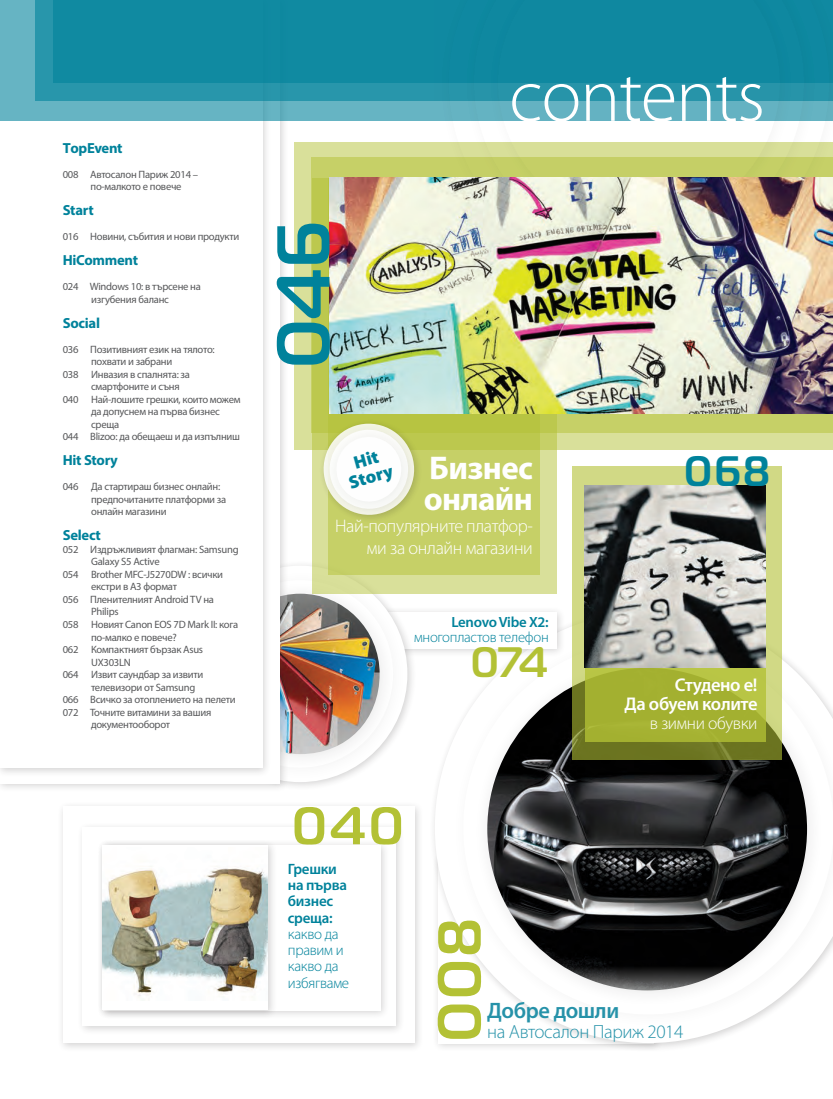
<style>
.page{position:relative;width:833px;height:1099px;background:#fff}
.page>*{position:absolute;margin:0;border:0;box-sizing:border-box;transform-origin:0 0}
.t1{font:300 75px "Myriad Pro";letter-spacing:-.015em;color:#fff}
.t2{font:74.5px "NK89";color:#00829b}
.t3{font:60.88px "NK89";color:#b3c135}
.t4{font:52.75px "NK89";color:#b3c135}
.t5{font:42.5px "NK89";color:#00829b}
.t6{font:42.5px "NK89";color:#b3c135}
.t7{font:700 33px/30.5px "Myriad Pro";letter-spacing:-.02em;color:#fff}
.t8{font:600 22.38px "Myriad Pro";letter-spacing:-.02em;color:#2692a9}
.t9{font:300 19px "Myriad Pro";letter-spacing:-.02em;color:#2692a9}
.t10{font:600 18.5px/18.8px "Myriad Pro";letter-spacing:-.02em;color:#fff;text-align:right}
.t11{font:300 18.25px/22px "Myriad Pro";letter-spacing:-.02em;color:#fff;text-align:right}
.t12{font:900 18.12px/18.2px "Myriad Pro";color:#00829b;text-align:center}
.t13{font:300 17.5px "Myriad Pro";letter-spacing:-.02em;color:#fff}
.t14{font:300 15px/16.2px "Myriad Pro";letter-spacing:-.02em;color:#00829b}
.t15{font:300 14.75px/14.8px "Myriad Pro";letter-spacing:-.02em;color:#00829b;text-align:right}
.t16{font:700 14.62px "Myriad Pro";letter-spacing:-.02em;color:#00829b}
.t17{font:10.62px/12.5px "Myriad Pro";letter-spacing:-.025em;color:#57585a}
.s1{font-weight:600}
</style>
<div class="page">
<div style="left:429px;top:606px;width:404px;height:446px;background:#231f20;opacity:.2"></div>
<svg style="left:435px;top:612px;width:398px;height:431px"></svg>
<div style="left:449px;top:627px;width:384px;height:405px;background:#fff"></div>
<img style="left:487px;top:667px;width:320px;height:323px">
<div style="left:377px;top:606px;width:189px;height:51px;background:#231f20;opacity:.2"></div>
<div style="left:383px;top:612px;width:174px;height:36px;background:#fff"></div>
<div style="left:187px;top:560px;width:230px;height:231px;background:#fff"></div>
<div style="left:193px;top:566px;width:217px;height:219px;background:#231f20;opacity:.1"></div>
<div style="left:207px;top:580px;width:190px;height:191px;background:#231f20;opacity:.1"></div>
<img style="left:289px;top:593px;width:91px;height:161px">
<div style="left:0;top:0;width:289px;height:792px;background:#231f20;opacity:.2"></div>
<div style="left:0;top:0;width:279px;height:783px;background:#fff"></div>
<div style="left:0;top:0;width:271px;height:777px;background:#231f20;opacity:.2"></div>
<div style="left:0;top:0;width:262px;height:767px;background:#fff"></div>
<div style="left:57px;top:800px;width:367px;height:252px;background:#231f20;opacity:.2"></div>
<div style="left:63px;top:806px;width:351px;height:237px;background:#fff"></div>
<div style="left:77px;top:821px;width:328px;height:214px;background:#231f20;opacity:.2"></div>
<div style="left:82px;top:827px;width:313px;height:198px;background:#fff"></div>
<div style="left:97px;top:839px;width:292px;height:180px;background:#231f20;opacity:.2"></div>
<div style="left:103px;top:845px;width:277px;height:165px;background:#fff"></div>
<div style="left:97px;top:839px;width:180px;height:180px;background:#231f20;opacity:.2"></div>
<img style="left:103px;top:847px;width:165px;height:162px">
<svg style="left:572px;top:466px;width:209px;height:293px;background:#b1b966"></svg>
<svg style="left:585px;top:667px;width:180px;height:74px;background:#a6b335"></svg>
<div style="left:312px;top:178px;width:244px;height:416px;background:#d9e09a"></div>
<div style="left:328px;top:178px;width:211px;height:397px;background:#c6d067"></div>
<svg style="left:294px;top:142px;width:539px;height:308px;background:#cad373"></svg>
<div style="left:0;top:0;width:833px;height:120px;background:#66b4c3"></div>
<div style="left:35px;top:0;width:798px;height:101px;background:#2896ab"></div>
<div style="left:53px;top:0;width:780px;height:82px;background:#108aa1"></div>
<div style="left:435px;top:0;width:398px;height:290px;background:#231f20;opacity:.1"></div>
<svg style="left:448px;top:0;width:381px;height:178px"></svg>
<div style="left:460px;top:0;width:361px;height:265px;background:#231f20;opacity:.1"></div>
<svg style="left:474px;top:0;width:330px;height:178px"></svg>
<div style="left:484px;top:0;width:313px;height:241px;background:#231f20;opacity:.1"></div>
<svg style="left:498px;top:0;width:282px;height:178px"></svg>
<img style="left:330px;top:178px;width:503px;height:236px">
<img style="left:584px;top:485px;width:181px;height:182px">
<div style="left:316px;top:416px;width:109px;height:110px;background:#231f20;opacity:.1"></div>
<svg style="left:318px;top:418px;width:102px;height:102px"></svg>
<p class="t16" style="left:63px;top:138px;width:61px">ТopEvent</p>
<p class="t17" style="left:91px;top:168px;width:109px;text-indent:-28px">008 Автосалон Париж 2014 – по-малкото е повече</p>
<p class="t16" style="left:63px;top:201px;width:32px">Start</p>
<p class="t17" style="left:63px;top:230px;width:178px">016 Новини, събития и нови продукти</p>
<p class="t16" style="left:63px;top:251px;width:77px">HiComment</p>
<p class="t17" style="left:63px;top:280px;width:140px;text-align:center">024 Windows 10: в търсене на изгубения баланс</p>
<p class="t16" style="left:63px;top:313px;width:39px">Social</p>
<p class="t17" style="left:63px;top:343px;width:153px">036 Позитивният език на тялото:</p>
<p class="t17" style="left:91px;top:355px;width:83px">похвати и забрани</p>
<p class="t17" style="left:63px;top:368px;width:129px">038 Инвазия в спалнята: за</p>
<p class="t17" style="left:91px;top:380px;width:90px">смартфоните и съня</p>
<p class="t17" style="left:63px;top:393px;width:179px">040 Най-лошите грешки, които можем</p>
<p class="t17" style="left:91px;top:405px;width:130px">да допуснем на първа бизнес</p>
<p class="t17" style="left:91px;top:418px;width:30px">среща</p>
<p class="t17" style="left:63px;top:430px;width:179px">044 Blizoo: да обещаеш и да изпълниш</p>
<p class="t16" style="left:63px;top:451px;width:57px">Hit Story</p>
<p class="t17" style="left:91px;top:480px;width:137px;text-indent:-28px">046 Да стартираш бизнес онлайн: предпочитаните платформи за онлайн магазини</p>
<p class="t16" style="left:63px;top:526px;width:40px">Select</p>
<p class="t17" style="left:63px;top:543px;width:177px">052 Издръжливият флагман: Samsung</p>
<p class="t17" style="left:91px;top:555px;width:70px">Galaxy S5 Active</p>
<p class="t17" style="left:63px;top:568px;width:162px">054 Brother MFC-J5270DW : всички</p>
<p class="t17" style="left:91px;top:580px;width:87px">екстри в A3 формат</p>
<p class="t17" style="left:63px;top:593px;width:153px">056 Пленителният Android TV на</p>
<p class="t17" style="left:91px;top:605px;width:29px">Philips</p>
<p class="t17" style="left:63px;top:618px;width:177px">058 Новият Canon EOS 7D Mark II: кога</p>
<p class="t17" style="left:91px;top:630px;width:87px">по-малко е повече?</p>
<p class="t17" style="left:63px;top:643px;width:142px">062 Компактният бързак Asus</p>
<p class="t17" style="left:91px;top:655px;width:41px">UX303LN</p>
<p class="t17" style="left:63px;top:668px;width:142px">064 Извит саундбар за извити</p>
<p class="t17" style="left:91px;top:680px;width:106px">телевизори от Samsung</p>
<p class="t17" style="left:63px;top:693px;width:174px">066 Всичко за отоплението на пелети</p>
<p class="t17" style="left:63px;top:705px;width:150px">072 Точните витамини за вашия</p>
<p class="t17" style="left:91px;top:718px;width:81px">документооборот</p>
<p class="t2" style="left:259px;top:367px;width:148px;rotate:-90deg">046</p>
<p class="t1" style="left:509px;top:51px;width:257px">contents</p>
<p class="t12" style="left:342px;top:455px;width:47px;rotate:-15deg">Hit<br>Story</p>
<p class="t7" style="left:424px;top:452px;width:111px">Бизнес онлайн</p>
<p class="t11" style="left:335px;top:514px;width:199px">Най-популярните платфор&shy;ми за онлайн магазини</p>
<p class="t15" style="left:414px;top:615px;width:136px"><span class="s1">Lenovo Vibe X2: </span>многопластов телефон</p>
<p class="t6" style="left:471px;top:637px;width:79px">074</p>
<p class="t4" style="left:292px;top:794px;width:112px">040</p>
<p class="t5" style="left:684px;top:446px;width:87px">068</p>
<p class="t10" style="left:624px;top:675px;width:134px">Студено е!<br>Да обуем колите</p>
<p class="t13" style="left:650px;top:712px;width:109px">в зимни обувки</p>
<p class="t14" style="left:288px;top:860px;width:63px"><span class="s1">Грешки на първа бизнес среща: </span>какво да правим и какво да избягваме</p>
<p class="t3" style="left:423px;top:1041px;width:125px;rotate:-90deg">008</p>
<p class="t8" style="left:487px;top:996px;width:133px">Добре дошли</p>
<p class="t9" style="left:487px;top:1020px;width:198px">на Автосалон Париж 2014</p>
</div>
